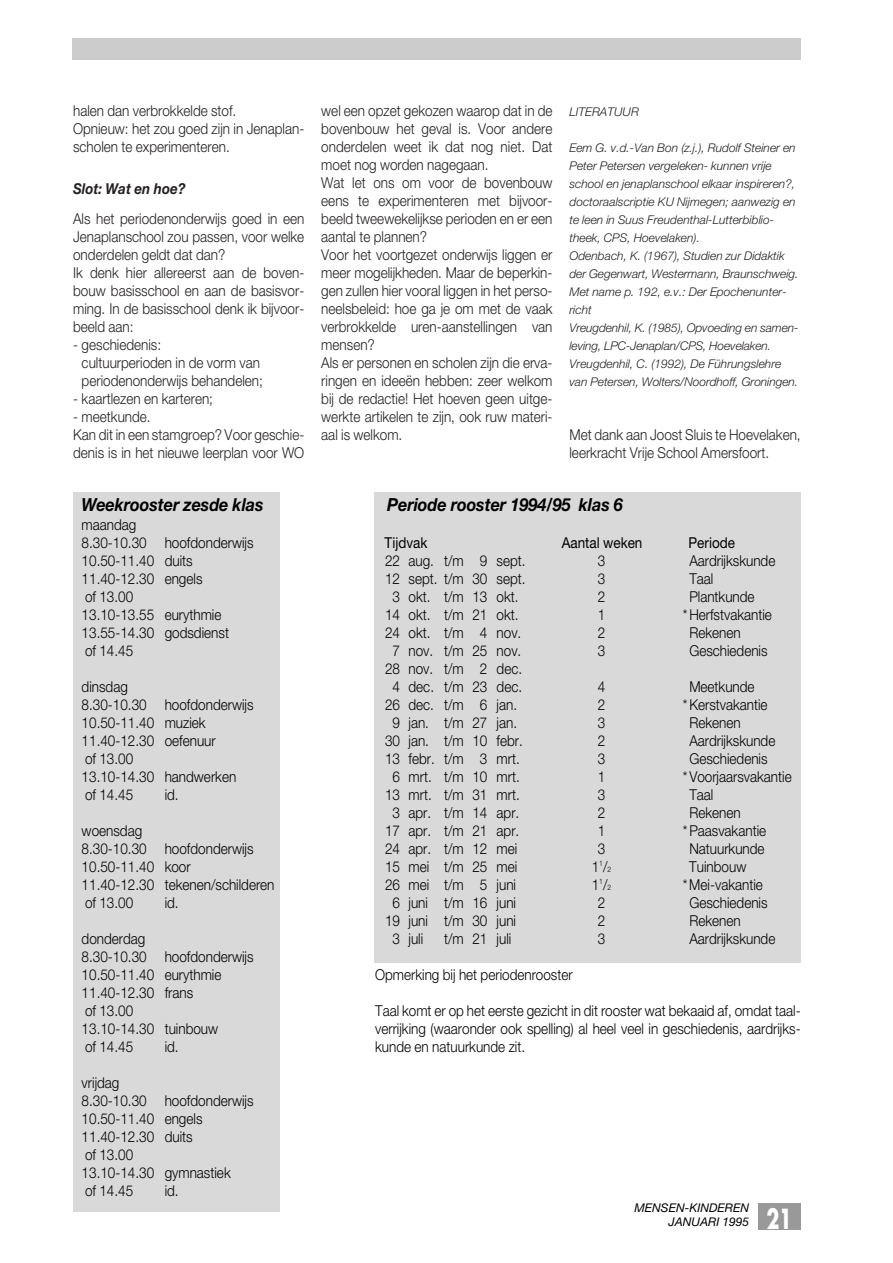
<style>
.page{position:relative;width:893px;height:1263px;background:#fff}
.page>*{position:absolute;margin:0;border:0;box-sizing:border-box;transform-origin:0 0}
.t1{font:700 27px "Futura";color:#fff;scale:.7 1}
.t2{font:italic 700 18px "Helvetica Neue";color:#000;scale:.9 1}
.t3{font:300 15px/18px "Helvetica Neue";color:#000;scale:.9 1}
.t4{font:300 15px/18px "Helvetica Neue";color:#231f20;scale:.9 1}
.t5{font:15px "Helvetica Neue";color:#000;scale:.9 1}
.t6{font:italic 700 15px "Helvetica Neue";color:#231f20;scale:.9 1}
.t7{font:italic 300 12px/18px "Helvetica Neue";color:#231f20}
.t8{font:italic 12px/14.4px "Helvetica Neue";color:#000;text-align:right}
.s1{font-size:7.5px}
</style>
<div class="page">
<div style="left:72px;top:38px;width:728px;height:21px;background:#ccc"></div>
<div style="left:758px;top:1203px;width:42px;height:27px;background:#999"></div>
<div style="left:73px;top:492px;width:206px;height:719px;background:#d9d9d9"></div>
<div style="left:374px;top:492px;width:426px;height:470px;background:#d9d9d9"></div>
<p class="t4" style="left:73px;top:103px;width:258px">halen dan verbrokkelde stof.<br>Opnieuw: het zou goed zijn in Jenaplan&shy;scholen te experimenteren.</p>
<p class="t6" style="left:73px;top:183px;width:126px">Slot: Wat en hoe?</p>
<p class="t4" style="left:73px;top:211px;width:258px">Als het periodenonderwijs goed in een<br>Jenaplanschool zou passen, voor welke onderdelen geldt dat dan?<br>Ik denk hier allereerst aan de boven&shy;bouw basisschool en aan de basisvor&shy;ming. In de basisschool denk ik bijvoor&shy;beeld aan:</p>
<p class="t4" style="left:82px;top:337px;width:203px;text-indent:-9px">- geschiedenis:<br>cultuurperioden in de vorm van periodenonderwijs behandelen;</p>
<p class="t4" style="left:73px;top:391px;width:157px">- kaartlezen en karteren;</p>
<p class="t4" style="left:73px;top:409px;width:258px">- meetkunde.<br>Kan dit in een stamgroep? Voor geschie&shy;denis is in het nieuwe leerplan voor WO</p>
<p class="t2" style="left:82px;top:498px;width:204px">Weekrooster zesde klas</p>
<p class="t3" style="left:82px;top:517px;width:192px">maandag<br>8.30-10.30 hoofdonderwijs<br>10.50-11.40 duits<br>11.40-12.30 engels<br>of 13.00<br>13.10-13.55 eurythmie<br>13.55-14.30 godsdienst<br>of 14.45</p>
<p class="t3" style="left:82px;top:679px;width:192px">dinsdag<br>8.30-10.30 hoofdonderwijs<br>10.50-11.40 muziek<br>11.40-12.30 oefenuur<br>of 13.00<br>13.10-14.30 handwerken<br>of 14.45</p>
<p class="t3" style="left:165px;top:787px;width:17px">id.</p>
<p class="t3" style="left:82px;top:823px;width:216px">woensdag<br>8.30-10.30 hoofdonderwijs<br>10.50-11.40 koor<br>11.40-12.30 tekenen/schilderen of 13.00</p>
<p class="t3" style="left:165px;top:895px;width:17px">id.</p>
<p class="t3" style="left:82px;top:931px;width:192px">donderdag<br>8.30-10.30 hoofdonderwijs<br>10.50-11.40 eurythmie<br>11.40-12.30 frans<br>of 13.00<br>13.10-14.30 tuinbouw<br>of 14.45</p>
<p class="t3" style="left:165px;top:1039px;width:17px">id.</p>
<p class="t3" style="left:82px;top:1075px;width:192px">vrijdag<br>8.30-10.30 hoofdonderwijs<br>10.50-11.40 engels<br>11.40-12.30 duits<br>of 13.00<br>13.10-14.30 gymnastiek<br>of 14.45</p>
<p class="t3" style="left:165px;top:1183px;width:17px">id.</p>
<p class="t4" style="left:321px;top:103px;width:258px">wel een opzet gekozen waarop dat in de bovenbouw het geval is. Voor andere onderdelen weet ik dat nog niet. Dat moet nog worden nagegaan.<br>Wat let ons om voor de bovenbouw eens te experimenteren met bijvoor&shy;beeld tweewekelijkse perioden en er een aantal te plannen?<br>Voor het voortgezet onderwijs liggen er meer mogelijkheden. Maar de beperkin&shy;gen zullen hier vooral liggen in het perso&shy;neelsbeleid: hoe ga je om met de vaak verbrokkelde uren-aanstellingen van mensen?<br>Als er personen en scholen zijn die erva&shy;ringen en ideeën hebben: zeer welkom bij de redactie! Het hoeven geen uitge&shy;werkte artikelen te zijn, ook ruw materi&shy;aal is welkom.</p>
<p class="t7" style="left:569px;top:103px;width:71px">LITERATUUR</p>
<p class="t7" style="left:569px;top:139px;width:231px">Eem G. v.d.-Van Bon (z.j.), Rudolf Steiner en Peter Petersen vergeleken- kunnen vrije school en jenaplanschool elkaar inspireren?, doctoraalscriptie KU Nijmegen; aanwezig en te leen in Suus Freudenthal-Lutterbiblio&shy;theek, CPS, Hoevelaken).<br>Odenbach, K. (1967), Studien zur Didaktik der Gegenwart, Westermann, Braunschweig.<br>Met name p. 192, e.v.: Der Epochenunter&shy;richt<br>Vreugdenhil, K. (1985), Opvoeding en samen&shy;leving, LPC-Jenaplan/CPS, Hoevelaken.<br>Vreugdenhil, C. (1992), De Führungslehre van Petersen, Wolters/Noordhoff, Groningen.</p>
<p class="t4" style="left:569px;top:427px;width:258px">Met dank aan Joost Sluis te Hoevelaken, leerkracht Vrije School Amersfoort.</p>
<p class="t2" style="left:387px;top:498px;width:263px">Periode rooster 1994/95 klas 6</p>
<p class="t5" style="left:384px;top:537px;width:49px">Tijdvak</p>
<p class="t5" style="left:561px;top:537px;width:91px">Aantal weken</p>
<p class="t5" style="left:688px;top:537px;width:53px">Periode</p>
<p class="t3" style="left:385px;top:553px;width:158px">22 aug. t/m 9 sept.</p>
<p class="t3" style="left:598px;top:553px;width:10px">3</p>
<p class="t3" style="left:689px;top:553px;width:97px">Aardrijkskunde</p>
<p class="t3" style="left:385px;top:571px;width:158px">12 sept. t/m 30 sept.</p>
<p class="t3" style="left:598px;top:571px;width:10px">3</p>
<p class="t3" style="left:689px;top:571px;width:28px">Taal</p>
<p class="t3" style="left:392px;top:589px;width:142px">3 okt. t/m 13 okt.</p>
<p class="t3" style="left:598px;top:589px;width:10px">2</p>
<p class="t3" style="left:689px;top:589px;width:74px">Plantkunde</p>
<p class="t3" style="left:385px;top:607px;width:150px">14 okt. t/m 21 okt.</p>
<p class="t3" style="left:598px;top:607px;width:10px">1</p>
<p class="t3" style="left:683px;top:607px;width:100px">*Herfstvakantie</p>
<p class="t3" style="left:385px;top:625px;width:153px">24 okt. t/m 4 nov.</p>
<p class="t3" style="left:598px;top:625px;width:10px">2</p>
<p class="t3" style="left:689px;top:625px;width:58px">Rekenen</p>
<p class="t3" style="left:392px;top:643px;width:145px">7 nov. t/m 25 nov.</p>
<p class="t3" style="left:598px;top:643px;width:10px">3</p>
<p class="t3" style="left:689px;top:643px;width:88px">Geschiedenis</p>
<p class="t3" style="left:385px;top:661px;width:154px;text-align:center">28 nov. t/m 2 dec.<br>4 dec. t/m 23 dec.</p>
<p class="t3" style="left:598px;top:679px;width:10px">4</p>
<p class="t3" style="left:689px;top:679px;width:74px">Meetkunde</p>
<p class="t3" style="left:385px;top:697px;width:148px">26 dec. t/m 6 jan.</p>
<p class="t3" style="left:598px;top:697px;width:10px">2</p>
<p class="t3" style="left:683px;top:697px;width:96px">*Kerstvakantie</p>
<p class="t3" style="left:392px;top:715px;width:140px">9 jan. t/m 27 jan.</p>
<p class="t3" style="left:598px;top:715px;width:10px">3</p>
<p class="t3" style="left:689px;top:715px;width:58px">Rekenen</p>
<p class="t3" style="left:385px;top:733px;width:155px">30 jan. t/m 10 febr.</p>
<p class="t3" style="left:598px;top:733px;width:10px">2</p>
<p class="t3" style="left:689px;top:733px;width:97px">Aardrijkskunde</p>
<p class="t3" style="left:385px;top:751px;width:151px">13 febr. t/m 3 mrt.</p>
<p class="t3" style="left:597px;top:751px;width:10px">3</p>
<p class="t3" style="left:689px;top:751px;width:88px">Geschiedenis</p>
<p class="t3" style="left:392px;top:769px;width:143px">6 mrt. t/m 10 mrt.</p>
<p class="t3" style="left:598px;top:769px;width:10px">1</p>
<p class="t3" style="left:683px;top:769px;width:122px">*Voorjaarsvakantie</p>
<p class="t3" style="left:385px;top:787px;width:151px">13 mrt. t/m 31 mrt.</p>
<p class="t3" style="left:598px;top:787px;width:10px">3</p>
<p class="t3" style="left:689px;top:787px;width:28px">Taal</p>
<p class="t3" style="left:392px;top:805px;width:142px">3 apr. t/m 14 apr.</p>
<p class="t3" style="left:598px;top:805px;width:10px">2</p>
<p class="t3" style="left:689px;top:805px;width:58px">Rekenen</p>
<p class="t3" style="left:385px;top:823px;width:151px">17 apr. t/m 21 apr.</p>
<p class="t3" style="left:598px;top:823px;width:10px">1</p>
<p class="t3" style="left:683px;top:823px;width:94px">*Paasvakantie</p>
<p class="t3" style="left:385px;top:841px;width:148px">24 apr. t/m 12 mei</p>
<p class="t3" style="left:598px;top:841px;width:10px">3</p>
<p class="t3" style="left:689px;top:841px;width:85px">Natuurkunde</p>
<p class="t3" style="left:385px;top:859px;width:148px">15 mei t/m 25 mei</p>
<p class="t3" style="left:592px;top:859px;width:23px">1<sup>1</sup>/<span class="s1">2</span></p>
<p class="t3" style="left:689px;top:859px;width:65px">Tuinbouw</p>
<p class="t3" style="left:385px;top:877px;width:147px">26 mei t/m 5 juni</p>
<p class="t3" style="left:592px;top:877px;width:23px">1<sup>1</sup>/<span class="s1">2</span></p>
<p class="t3" style="left:683px;top:877px;width:90px">*Mei-vakantie</p>
<p class="t3" style="left:392px;top:895px;width:139px">6 juni t/m 16 juni</p>
<p class="t3" style="left:598px;top:895px;width:10px">2</p>
<p class="t3" style="left:689px;top:895px;width:88px">Geschiedenis</p>
<p class="t3" style="left:385px;top:913px;width:147px">19 juni t/m 30 juni</p>
<p class="t3" style="left:598px;top:913px;width:10px">2</p>
<p class="t3" style="left:689px;top:913px;width:58px">Rekenen</p>
<p class="t3" style="left:392px;top:931px;width:36px">3 juli</p>
<p class="t3" style="left:444px;top:931px;width:76px">t/m 21 juli</p>
<p class="t3" style="left:598px;top:931px;width:10px">3</p>
<p class="t3" style="left:689px;top:931px;width:97px">Aardrijkskunde</p>
<p class="t3" style="left:375px;top:967px;width:221px">Opmerking bij het periodenrooster</p>
<p class="t3" style="left:375px;top:1003px;width:474px;text-align:justify">Taal komt er op het eerste gezicht in dit rooster wat bekaaid af, omdat taal&shy;verrijking (waaronder ook spelling) al heel veel in geschiedenis, aardrijks&shy;kunde en natuurkunde zit.</p>
<p class="t8" style="left:634px;top:1201px;width:116px">MENSEN-KINDEREN<br>JANUARI 1995</p>
<h1 class="t1" style="left:766px;top:1207px;width:38px">21</h1>
</div>
